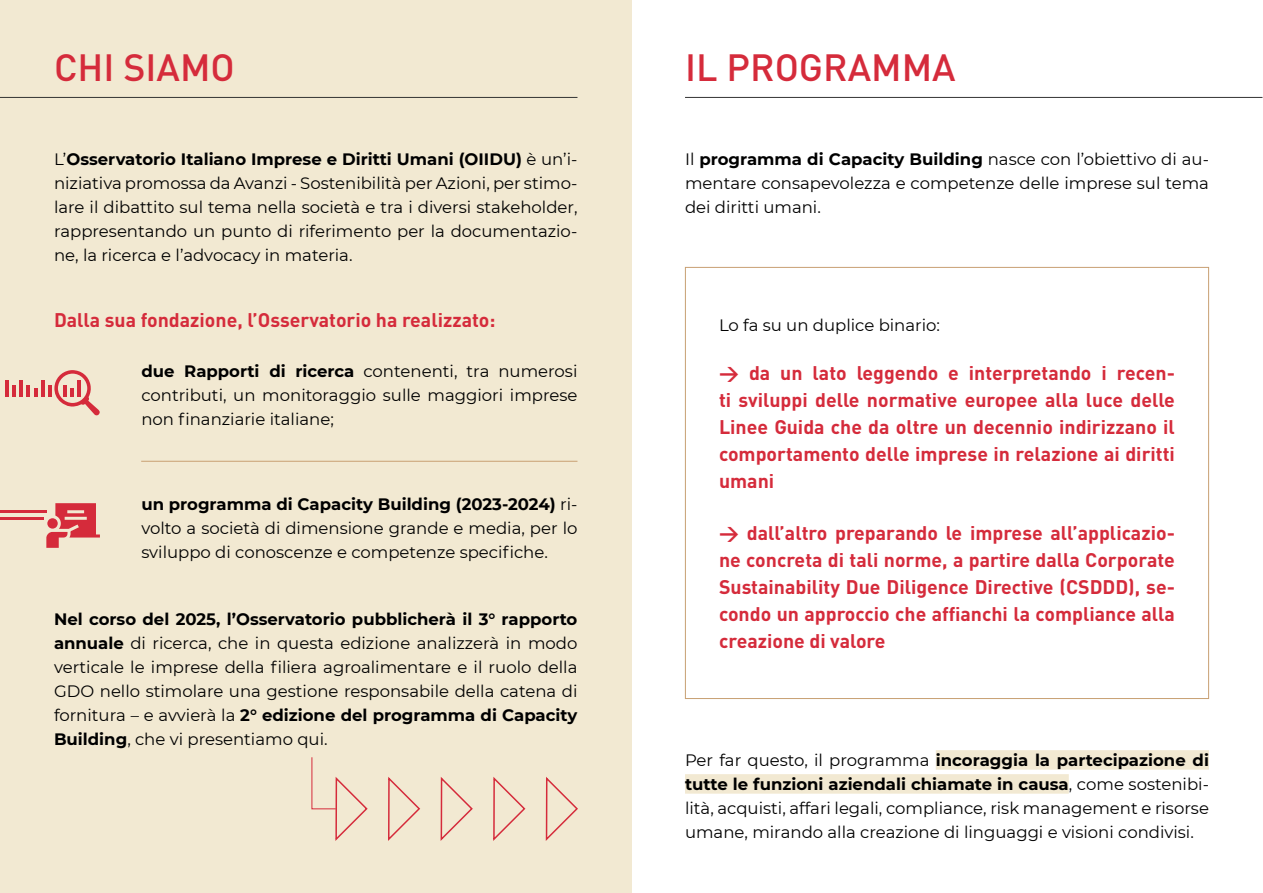
<style>
.page{position:relative;width:1263px;height:893px;background:#fff}
.page>*{position:absolute;margin:0;border:0;box-sizing:border-box;transform-origin:0 0}
.t1{font:500 37.5px "DIN Pro";color:#d52b3b}
.t2{font:700 19.5px/27px "DIN Pro";color:#d52b3b;text-align:justify}
.t3{font:16.5px/24px "Montserrat";color:#000;text-align:justify}
.s1{font-weight:700}
</style>
<div class="page">
<div style="left:0;top:0;width:631px;height:893px;background:#f2e9d2"></div>
<hr style="left:141px;top:461px;width:436px;height:1px;background:#c8a073">
<hr style="left:41px;top:380px;width:3px;height:17px;background:#d52b3b">
<svg style="left:27px;top:385px;width:10px;height:12px"></svg>
<hr style="left:20px;top:380px;width:3px;height:17px;background:#d52b3b">
<svg style="left:49px;top:370px;width:51px;height:46px"></svg>
<hr style="left:78px;top:380px;width:3px;height:17px;background:#d52b3b">
<svg style="left:12px;top:385px;width:3px;height:12px"></svg>
<hr style="left:5px;top:380px;width:3px;height:17px;background:#d52b3b">
<svg style="left:46px;top:503px;width:54px;height:45px"></svg>
<div style="left:47px;top:518px;width:11px;height:11px;background:#d52b3b;border-radius:50%"></div>
<hr style="left:0;top:510px;width:46px;height:3px;background:#d52b3b">
<hr style="left:0;top:517px;width:44px;height:3px;background:#d52b3b">
<div style="left:936px;top:750px;width:273px;height:20px;background:#f2e9d2"></div>
<div style="left:685px;top:774px;width:384px;height:20px;background:#f2e9d2"></div>
<hr style="left:0;top:97px;width:577px;height:1px;background:#333">
<hr style="left:685px;top:97px;width:577px;height:1px;background:#333">
<svg style="left:545px;top:777px;width:33px;height:64px"></svg>
<svg style="left:493px;top:777px;width:33px;height:64px"></svg>
<svg style="left:440px;top:777px;width:33px;height:64px"></svg>
<svg style="left:388px;top:777px;width:33px;height:64px"></svg>
<svg style="left:311px;top:757px;width:57px;height:84px"></svg>
<h1 class="t1" style="left:54px;top:42px;width:182px">CHI SIAMO</h1>
<p class="t3" style="left:54px;top:146px;width:525px">L’<span class="s1">Osservatorio Italiano Imprese e Diritti Umani (OIIDU)</span> è un’i&shy;niziativa promossa da Avanzi - Sostenibilità per Azioni, per stimo&shy;lare il dibattito sul tema nella società e tra i diversi stakeholder, rappresentando un punto di riferimento per la documentazio&shy;ne, la ricerca e l’advocacy in materia.</p>
<p class="t2" style="left:54px;top:305px;width:443px">Dalla sua fondazione, l’Osservatorio ha realizzato:</p>
<p class="t3" style="left:141px;top:358px;width:438px"><span class="s1">due Rapporti di ricerca</span> contenenti, tra numerosi contributi, un monitoraggio sulle maggiori imprese non finanziarie italiane;</p>
<p class="t3" style="left:141px;top:491px;width:438px"><span class="s1">un programma di Capacity Building (2023-2024)</span> ri&shy;volto a società di dimensione grande e media, per lo sviluppo di conoscenze e competenze specifiche.</p>
<p class="t3" style="left:54px;top:606px;width:525px"><span class="s1">Nel corso del 2025, l’Osservatorio pubblicherà il 3° rapporto annuale</span> di ricerca, che in questa edizione analizzerà in modo verticale le imprese della filiera agroalimentare e il ruolo della GDO nello stimolare una gestione responsabile della catena di fornitura – e avvierà la <span class="s1">2° edizione del programma di Capacity Building</span>, che vi presentiamo qui.</p>
<h1 class="t1" style="left:685px;top:42px;width:272px">IL PROGRAMMA</h1>
<p class="t3" style="left:685px;top:146px;width:525px">Il <span class="s1">programma di Capacity Building</span> nasce con l’obiettivo di au&shy;mentare consapevolezza e competenze delle imprese sul tema dei diritti umani.</p>
<p class="t3" style="left:719px;top:312px;width:222px">Lo fa su un duplice binario:</p>
<p class="t2" style="left:719px;top:358px;width:457px">→ da un lato leggendo e interpretando i recen&shy;ti sviluppi delle normative europee alla luce delle Linee Guida che da oltre un decennio indirizzano il comportamento delle imprese in relazione ai diritti umani</p>
<p class="t2" style="left:719px;top:518px;width:457px">→ dall’altro preparando le imprese all’applicazio&shy;ne concreta di tali norme, a partire dalla Corporate Sustainability Due Diligence Directive (CSDDD), se&shy;condo un approccio che affianchi la compliance alla creazione di valore</p>
<p class="t3" style="left:685px;top:747px;width:525px">Per far questo, il programma <span class="s1">incoraggia la partecipazione di tutte le funzioni aziendali chiamate in causa</span>, come sostenibi&shy;lità, acquisti, affari legali, compliance, risk management e risorse umane, mirando alla creazione di linguaggi e visioni condivisi.</p>
</div>
